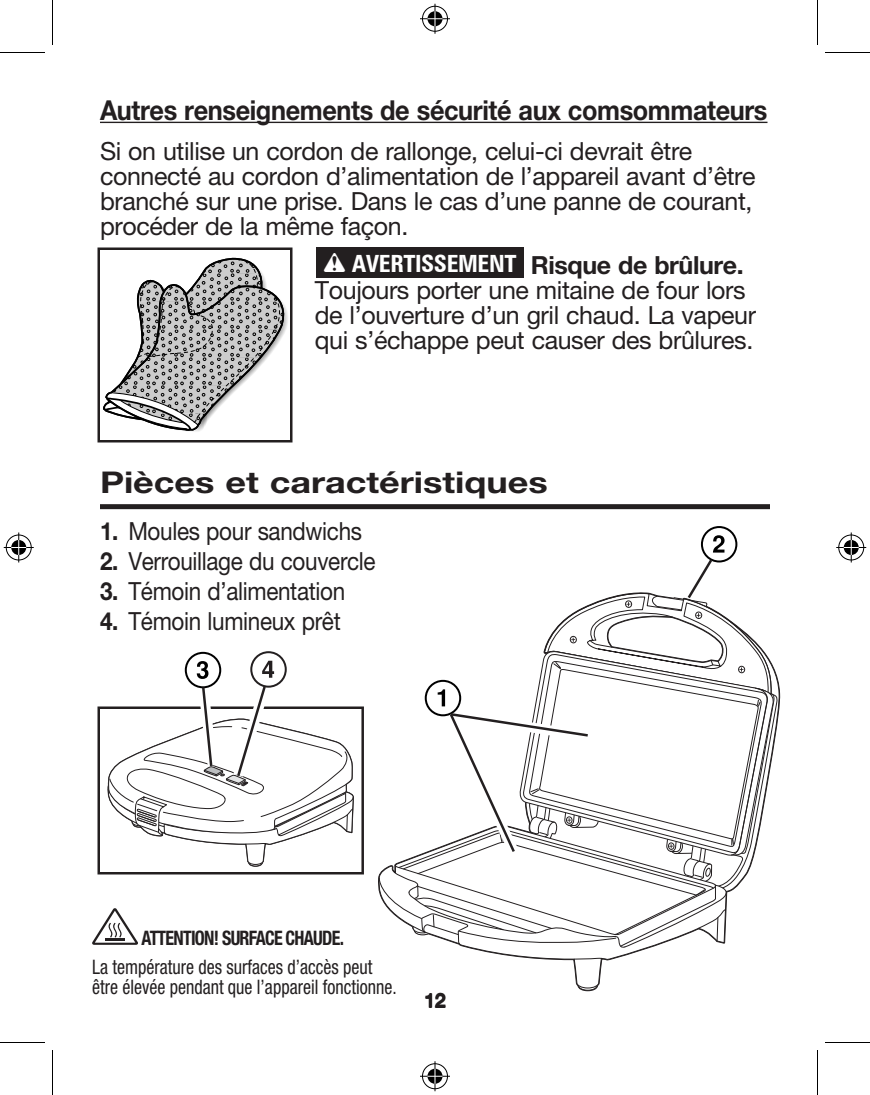
<style>
.page{position:relative;width:870px;height:1095px;background:#fff}
.page>*{position:absolute;margin:0;border:0;box-sizing:border-box;transform-origin:0 0}
.Sub_head_small{font:700 30px "Helvetica Neue LT Std";color:#231f20;scale:1.2 1}
.Safety_text{font:700 27.5px "Helvetica Neue LT Std";letter-spacing:-.015em;color:#231f20;scale:.92 1}
.Safety_text-2{font:25px/25px "Helvetica Neue LT Std";letter-spacing:-.015em;color:#231f20}
.PS_safety_text{font:25px/25px "Helvetica Neue LT Std";letter-spacing:-.015em;color:#231f20}
.PS_number{font:25px "Helvetica Neue LT Std";letter-spacing:-.015em;color:#231f20;scale:.9 1}
.t1{font:700 condensed 23.75px "Zurich BT";letter-spacing:-.015em;color:#fff}
.NF_Table_Text{font:condensed 20px/20px "Helvetica Neue LT Std";color:#231f20;scale:.9 1}
.NF_Table_Text-2{font:700 condensed 20px "Helvetica Neue LT Std";letter-spacing:-.04em;color:#231f20;scale:.9 1}
.t2{font:700 20px "Helvetica Neue LT Std";color:#231f20}
.s1{font-weight:700}
</style>
<div class="page">
<div style="left:578px;top:980px;width:20px;height:11px;border:2px solid #231f20;border-radius:50%"></div>
<div style="left:578px;top:981px;width:19px;height:10px;border:1px solid #231f20;border-radius:50%"></div>
<svg style="left:378px;top:875px;width:232px;height:114px"></svg>
<svg style="left:103px;top:257px;width:185px;height:175px"></svg>
<div style="left:98px;top:248px;width:194px;height:194px;border:2px solid #231f20"></div>
<hr style="left:100px;top:122px;width:668px;height:1px;background:#231f20">
<div style="left:100px;top:504px;width:670px;height:5px;background:#231f20"></div>
<svg style="left:251px;top:652px;width:35px;height:35px"></svg>
<div style="left:250px;top:651px;width:37px;height:37px;border:2px solid #231f20;border-radius:50%"></div>
<svg style="left:186px;top:653px;width:34px;height:34px"></svg>
<div style="left:185px;top:652px;width:36px;height:36px;border:2px solid #000;border-radius:50%"></div>
<div style="left:248px;top:859px;width:15px;height:8px;border:1px solid #231f20;border-radius:50%"></div>
<div style="left:98px;top:707px;width:266px;height:168px;border:2px solid #231f20"></div>
<svg style="left:108px;top:661px;width:246px;height:205px"></svg>
<div style="left:317px;top:248px;width:207px;height:30px;background:#231f20"></div>
<svg style="left:92px;top:908px;width:46px;height:37px"></svg>
<svg style="left:702px;top:527px;width:34px;height:35px"></svg>
<div style="left:701px;top:526px;width:36px;height:37px;border:2px solid #000;border-radius:50%"></div>
<svg style="left:379px;top:535px;width:399px;height:425px"></svg>
<hr style="left:0;top:52px;width:45px;height:1px;background:#000">
<hr style="left:825px;top:52px;width:45px;height:1px;background:#000">
<hr style="left:0;top:1042px;width:45px;height:1px;background:#000">
<hr style="left:825px;top:1042px;width:45px;height:1px;background:#000">
<hr style="left:52px;top:0;width:1px;height:45px;background:#000">
<hr style="left:52px;top:1050px;width:1px;height:45px;background:#000">
<hr style="left:817px;top:0;width:1px;height:45px;background:#000">
<hr style="left:817px;top:1050px;width:1px;height:45px;background:#000">
<div style="left:421px;top:5px;width:28px;height:28px;border:3px solid #fff;border-radius:50%"></div>
<hr style="left:420px;top:17px;width:30px;height:3px;background:#fff">
<svg style="left:433px;top:4px;width:4px;height:30px"></svg>
<div style="left:426px;top:10px;width:18px;height:18px;border:3px solid #fff;border-radius:50%"></div>
<div style="left:422px;top:6px;width:26px;height:26px;border:1px solid #000;border-radius:50%"></div>
<hr style="left:420px;top:18px;width:30px;height:1px;background:#000">
<hr style="left:435px;top:4px;width:1px;height:30px;background:#000">
<svg style="left:428px;top:11px;width:14px;height:15px"></svg>
<div style="left:421px;top:1062px;width:28px;height:28px;border:3px solid #fff;border-radius:50%"></div>
<hr style="left:420px;top:1075px;width:30px;height:3px;background:#fff">
<svg style="left:433px;top:1061px;width:4px;height:30px"></svg>
<div style="left:426px;top:1067px;width:18px;height:18px;border:3px solid #fff;border-radius:50%"></div>
<div style="left:422px;top:1063px;width:26px;height:26px;border:1px solid #000;border-radius:50%"></div>
<hr style="left:420px;top:1076px;width:30px;height:1px;background:#000">
<hr style="left:435px;top:1061px;width:1px;height:30px;background:#000">
<svg style="left:428px;top:1069px;width:14px;height:15px"></svg>
<div style="left:5px;top:533px;width:28px;height:29px;border:3px solid #fff;border-radius:50%"></div>
<hr style="left:4px;top:546px;width:30px;height:3px;background:#fff">
<hr style="left:17px;top:532px;width:3px;height:30px;background:#fff">
<div style="left:10px;top:538px;width:18px;height:19px;border:3px solid #fff;border-radius:50%"></div>
<div style="left:6px;top:535px;width:26px;height:25px;border:1px solid #000;border-radius:50%"></div>
<hr style="left:4px;top:547px;width:30px;height:1px;background:#000">
<hr style="left:18px;top:532px;width:1px;height:30px;background:#000">
<svg style="left:11px;top:540px;width:15px;height:15px"></svg>
<div style="left:837px;top:533px;width:28px;height:29px;border:3px solid #fff;border-radius:50%"></div>
<hr style="left:836px;top:546px;width:30px;height:3px;background:#fff">
<hr style="left:850px;top:532px;width:3px;height:30px;background:#fff">
<div style="left:842px;top:538px;width:18px;height:19px;border:3px solid #fff;border-radius:50%"></div>
<div style="left:838px;top:535px;width:26px;height:25px;border:1px solid #000;border-radius:50%"></div>
<hr style="left:836px;top:547px;width:30px;height:1px;background:#000">
<hr style="left:851px;top:532px;width:1px;height:30px;background:#000">
<svg style="left:844px;top:540px;width:15px;height:15px"></svg>
<p class="Safety_text" style="left:100px;top:93px;width:727px">Autres renseignements de sécurité aux comsommateurs</p>
<p class="Safety_text-2" style="left:100px;top:138px;width:657px">Si on utilise un cordon de rallonge, celui-ci devrait être connecté au cordon d’alimentation de l’appareil avant d’être branché sur une prise. Dans le cas d’une panne de courant, procéder de la même façon.</p>
<p class="PS_safety_text" style="left:315px;top:252px;width:443px;text-indent:216px"><span class="s1">Risque de brûlure.<br></span>Toujours porter une mitaine de four lors de l’ouverture d’un gril chaud. La vapeur qui s’échappe peut causer des brûlures.</p>
<p class="t1" style="left:352px;top:249px;width:166px">AVERTISSEMENT</p>
<p class="Sub_head_small" style="left:100px;top:464px;width:375px">Pièces et caractéristiques</p>
<p class="PS_number" style="left:100px;top:517px;width:293px"><span class="s1">1.</span> Moules pour sandwichs</p>
<p class="PS_number" style="left:100px;top:547px;width:308px"><span class="s1">2.</span> Verrouillage du couvercle</p>
<p class="PS_number" style="left:100px;top:577px;width:274px"><span class="s1">3.</span> Témoin d’alimentation</p>
<p class="PS_number" style="left:100px;top:607px;width:269px"><span class="s1">4.</span> Témoin lumineux prêt</p>
<p class="NF_Table_Text-2" style="left:141px;top:926px;width:227px">ATTENTION! SURFACE CHAUDE.</p>
<p class="NF_Table_Text" style="left:92px;top:957px;width:340px">La température des surfaces d’accès peut être élevée pendant que l’appareil fonctionne.</p>
<p class="t2" style="left:424px;top:989px;width:23px">12</p>
</div>
